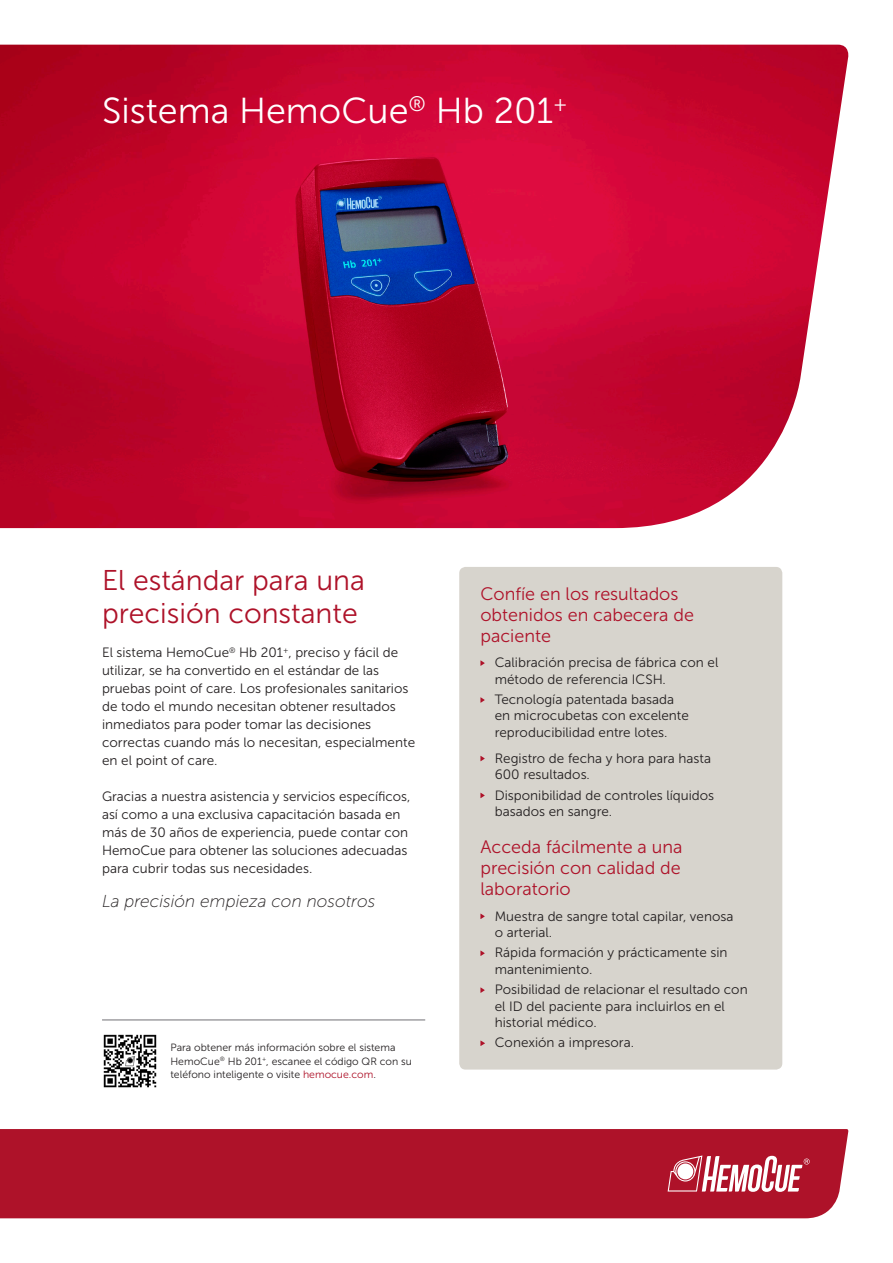
<style>
.page{position:relative;width:893px;height:1263px;background:#fff}
.page>*{position:absolute;margin:0;border:0;box-sizing:border-box;transform-origin:0 0}
.t1{font:36px "Museo Sans 300";color:#fff}
.t2{font:28.5px/32.2px "Museo Sans 300";color:#ae1229}
.t3{font:18px/21px "Museo Sans 300";color:#ae1229}
.t4{font:italic 17.25px "Museo Sans 100";color:#231f20}
.t5{font:13.5px/18px "Museo Sans 300";color:#231f20}
.t6{font:10.5px/13.5px "Museo Sans 300";color:#231f20}
.s1{color:#ae1229}
</style>
<div class="page">
<img style="left:0;top:45px;width:849px;height:483px">
<div style="left:0;top:1129px;width:849px;height:89px;background:#ae1229"></div>
<svg style="left:668px;top:1155px;width:142px;height:37px"></svg>
<div style="left:459px;top:567px;width:323px;height:502px;background:#d7d4cd;border-radius:6px"></div>
<svg style="left:480px;top:660px;width:5px;height:6px"></svg>
<svg style="left:480px;top:697px;width:5px;height:6px"></svg>
<svg style="left:480px;top:756px;width:5px;height:5px"></svg>
<svg style="left:480px;top:793px;width:5px;height:5px"></svg>
<svg style="left:480px;top:913px;width:5px;height:6px"></svg>
<svg style="left:480px;top:950px;width:5px;height:6px"></svg>
<svg style="left:480px;top:987px;width:5px;height:6px"></svg>
<svg style="left:480px;top:1040px;width:5px;height:6px"></svg>
<hr style="left:102px;top:1019px;width:323px;height:1px;background:#717074">
<img style="left:103px;top:1034px;width:54px;height:54px">
<h1 class="t1" style="left:102px;top:92px;width:467px">Sistema HemoCue<sup>®</sup> Hb 201<sup>+</sup></h1>
<h2 class="t2" style="left:102px;top:565px;width:264px">El estándar para una precisión constante</h2>
<p class="t5" style="left:102px;top:644px;width:315px">El sistema HemoCue<sup>®</sup> Hb 201<sup>+</sup>, preciso y fácil de utilizar, se ha convertido en el estándar de las pruebas point of care. Los profesionales sanitarios de todo el mundo necesitan obtener resultados inmediatos para poder tomar las decisiones correctas cuando más lo necesitan, especialmente en el point of care.</p>
<p class="t5" style="left:102px;top:788px;width:310px">Gracias a nuestra asistencia y servicios específicos, así como a una exclusiva capacitación basada en más de 30 años de experiencia, puede contar con HemoCue para obtener las soluciones adecuadas para cubrir todas sus necesidades.</p>
<p class="t4" style="left:102px;top:892px;width:275px">La precisión empieza con nosotros</p>
<p class="t6" style="left:170px;top:1041px;width:243px">Para obtener más información sobre el sistema<br>HemoCue<sup>®</sup> Hb 201<sup>+</sup>, escanee el código QR con su teléfono inteligente o visite <span class="s1">hemocue.com</span>.</p>
<h3 class="t3" style="left:480px;top:583px;width:215px">Confíe en los resultados obtenidos en cabecera de paciente</h3>
<p class="t5" style="left:495px;top:655px;width:225px;line-height:16.2px">Calibración precisa de fábrica con el método de referencia ICSH.</p>
<p class="t5" style="left:495px;top:692px;width:196px;line-height:16.2px">Tecnología patentada basada en microcubetas con excelente reproducibilidad entre lotes.</p>
<p class="t5" style="left:495px;top:750px;width:218px;line-height:16.2px">Registro de fecha y hora para hasta<br>600 resultados.</p>
<p class="t5" style="left:495px;top:787px;width:221px;line-height:16.2px">Disponibilidad de controles líquidos basados en sangre.</p>
<h3 class="t3" style="left:480px;top:836px;width:203px;text-align:justify">Acceda fácilmente a una precisión con calidad de laboratorio</h3>
<p class="t5" style="left:495px;top:908px;width:240px;line-height:16.2px">Muestra de sangre total capilar, venosa o arterial.</p>
<p class="t5" style="left:495px;top:945px;width:234px;line-height:16.2px">Rápida formación y prácticamente sin mantenimiento.</p>
<p class="t5" style="left:495px;top:982px;width:254px;line-height:16.2px">Posibilidad de relacionar el resultado con el ID del paciente para incluirlos en el historial médico.</p>
<p class="t5" style="left:495px;top:1034px;width:141px">Conexión a impresora.</p>
</div>
